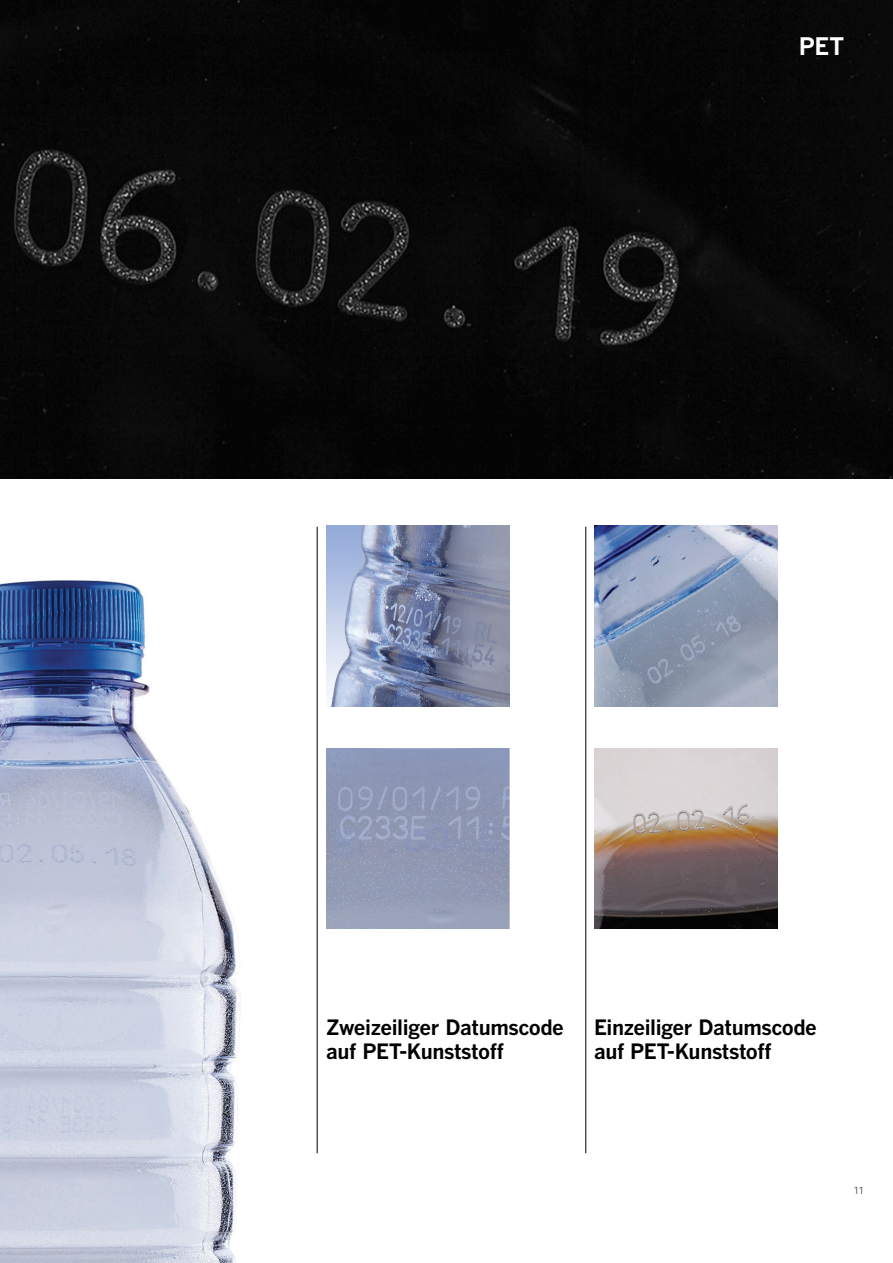
<style>
.page{position:relative;width:893px;height:1263px;background:#fff}
.page>*{position:absolute;margin:0;border:0;box-sizing:border-box;transform-origin:0 0}
.t1{font:700 24px "Benton Gothic";color:#fff}
.t2{font:700 21px/24px "Benton Gothic";letter-spacing:-.02em;color:#000}
.t3{font:300 10.5px "FS Albert Pro";color:#414042}
</style>
<div class="page">
<img style="left:0;top:580px;width:240px;height:683px">
<div style="left:0;top:0;width:893px;height:478px;background:#070707"></div>
<hr style="left:585px;top:527px;width:1px;height:626px;background:#000">
<hr style="left:317px;top:527px;width:1px;height:626px;background:#000">
<img style="left:326px;top:526px;width:184px;height:180px">
<img style="left:326px;top:748px;width:184px;height:181px">
<img style="left:594px;top:526px;width:184px;height:180px">
<img style="left:594px;top:748px;width:184px;height:181px">
<p class="t1" style="left:799px;top:32px;width:47px">PET</p>
<p class="t2" style="left:326px;top:1015px;width:239px">Zweizeiliger Datumscode auf PET-Kunststoff</p>
<p class="t2" style="left:594px;top:1015px;width:224px">Einzeiliger Datumscode auf PET-Kunststoff</p>
<p class="t3" style="left:853px;top:1183px;width:12px">11</p>
</div>
